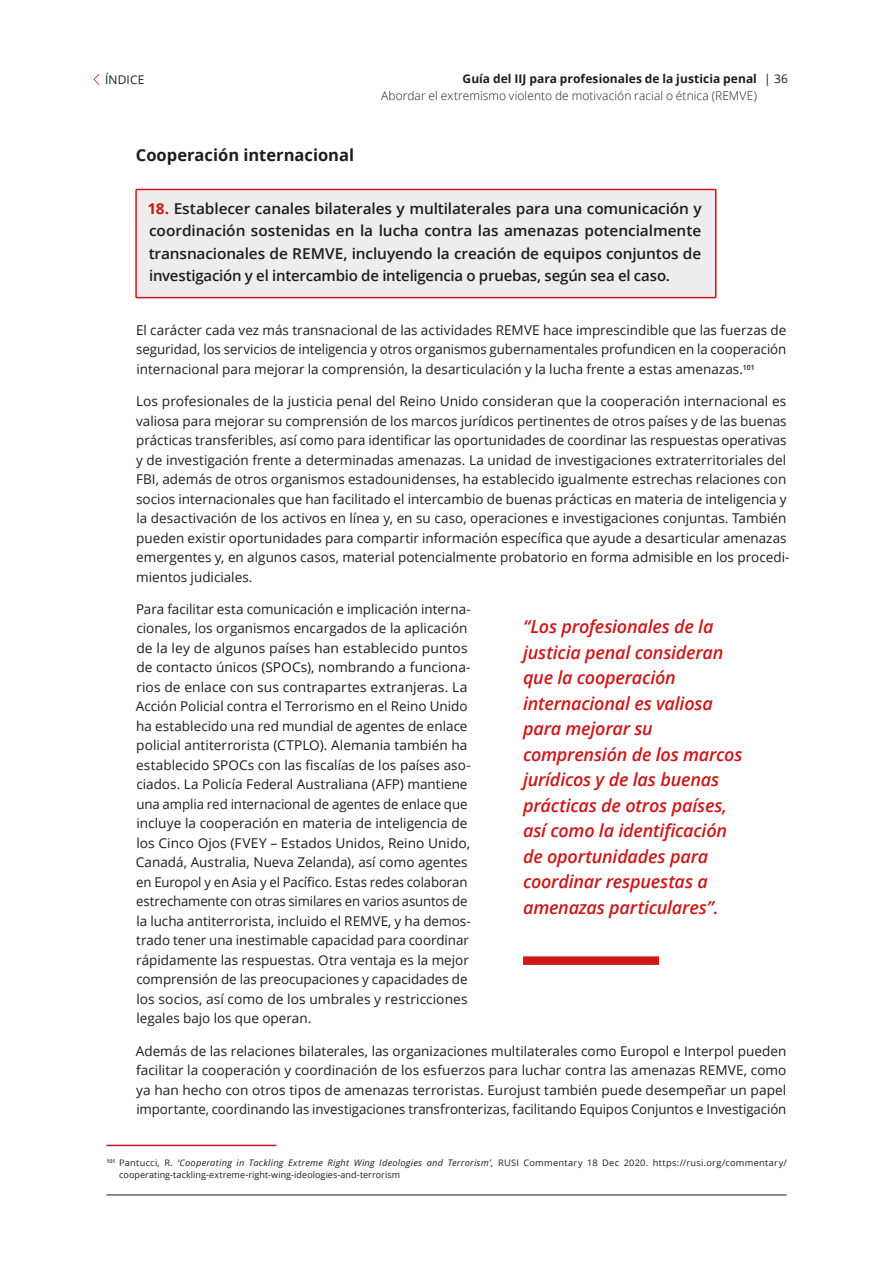
<style>
.page{position:relative;width:893px;height:1263px;background:#fff}
.page>*{position:absolute;margin:0;border:0;box-sizing:border-box;transform-origin:0 0}
.PULL_QUOTE{font:italic 600 18px/25.5px "Open Sans";letter-spacing:-.01em;color:#cd1719}
._3_ENG_Subhead{font:700 16.5px "Open Sans";color:#1d1d1b}
.SHADED_Note{font:600 15px/22.5px "Open Sans";letter-spacing:-.015em;color:#1d1d1b;text-align:justify}
.A__BODY_COPY_2{font:13.5px/19.5px "Open Sans";color:#1d1d1b;text-align:justify}
.t1{font:300 12px/16.5px "Open Sans";letter-spacing:.005em;color:#1d1d1b}
.t2{font:12px "Open Sans";letter-spacing:.005em;color:#1d1d1b}
.ENG_Footnote{font:9px/12px "Open Sans";letter-spacing:.015em;color:#1d1d1b}
.s1{font-weight:700}
.s2{font-weight:400}
.s3{font-weight:700;color:#cd1719}
.s4{font-style:italic}
</style>
<div class="page">
<hr style="left:106px;top:1194px;width:681px;height:1px;background:#1d1d1b">
<div style="left:136px;top:189px;width:580px;height:109px;background:#ededed"></div>
<div style="left:135px;top:189px;width:581px;height:109px;border:2px solid #cd1719"></div>
<hr style="left:106px;top:1145px;width:170px;height:1px;background:#cd1719">
<div style="left:523px;top:956px;width:136px;height:9px;background:#cd1719"></div>
<svg style="left:94px;top:74px;width:5px;height:11px"></svg>
<p class="t2" style="left:105px;top:71px;width:41px">ÍNDICE</p>
<p class="t1" style="left:381px;top:70px;width:408px;text-indent:82px"><span class="s1">Guía del IIJ para profesionales de la justicia penal</span> <span class="s2">| 36<br></span>Abordar el extremismo violento de motivación racial o étnica (REMVE)</p>
<p class="_3_ENG_Subhead" style="left:136px;top:144px;width:220px">Cooperación internacional</p>
<p class="SHADED_Note" style="left:147px;top:197px;width:556px"><span class="s3">18.</span> Establecer canales bilaterales y multilaterales para una comunicación y coordinación sostenidas en la lucha contra las amenazas potencialmente transnacionales de REMVE, incluyendo la creación de equipos conjuntos de investigación y el intercambio de inteligencia o pruebas, según sea el caso.</p>
<p class="A__BODY_COPY_2" style="left:136px;top:320px;width:652px">El carácter cada vez más transnacional de las actividades REMVE hace imprescindible que las fuerzas de seguridad, los servicios de inteligencia y otros organismos gubernamentales profundicen en la cooperación internacional para mejorar la comprensión, la desarticulación y la lucha frente a estas amenazas.<sup>101</sup></p>
<p class="A__BODY_COPY_2" style="left:136px;top:391px;width:655px;text-align:left">Los profesionales de la justicia penal del Reino Unido consideran que la cooperación internacional es valiosa para mejorar su comprensión de los marcos jurídicos pertinentes de otros países y de las buenas prácticas transferibles, así como para identificar las oportunidades de coordinar las respuestas operativas y de investigación frente a determinadas amenazas. La unidad de investigaciones extraterritoriales del FBI, además de otros organismos estadounidenses, ha establecido igualmente estrechas relaciones con socios internacionales que han facilitado el intercambio de buenas prácticas en materia de inteligencia y la desactivación de los activos en línea y, en su caso, operaciones e investigaciones conjuntas. También pueden existir oportunidades para compartir información específica que ayude a desarticular amenazas emergentes y, en algunos casos, material potencialmente probatorio en forma admisible en los procedi&shy;mientos judiciales.</p>
<p class="A__BODY_COPY_2" style="left:136px;top:599px;width:336px;text-align:left">Para facilitar esta comunicación e implicación interna&shy;cionales, los organismos encargados de la aplicación de la ley de algunos países han establecido puntos de contacto únicos (SPOCs), nombrando a funciona&shy;rios de enlace con sus contrapartes extranjeras. La Acción Policial contra el Terrorismo en el Reino Unido ha establecido una red mundial de agentes de enlace policial antiterrorista (CTPLO). Alemania también ha establecido SPOCs con las fiscalías de los países aso&shy;ciados. La Policía Federal Australiana (AFP) mantiene una amplia red internacional de agentes de enlace que incluye la cooperación en materia de inteligencia de los Cinco Ojos (FVEY – Estados Unidos, Reino Unido, Canadá, Australia, Nueva Zelanda), así como agentes en Europol y en Asia y el Pacífico. Estas redes colaboran estrechamente con otras similares en varios asuntos de la lucha antiterrorista, incluido el REMVE, y ha demos&shy;trado tener una inestimable capacidad para coordinar rápidamente las respuestas. Otra ventaja es la mejor comprensión de las preocupaciones y capacidades de los socios, así como de los umbrales y restricciones legales bajo los que operan.</p>
<p class="A__BODY_COPY_2" style="left:136px;top:1040px;width:652px">Además de las relaciones bilaterales, las organizaciones multilaterales como Europol e Interpol pueden facilitar la cooperación y coordinación de los esfuerzos para luchar contra las amenazas REMVE, como ya han hecho con otros tipos de amenazas terroristas. Eurojust también puede desempeñar un papel importante, coordinando las investigaciones transfronterizas, facilitando Equipos Conjuntos e Investigación</p>
<p class="PULL_QUOTE" style="left:523px;top:614px;width:221px">“Los profesionales de la justicia penal consideran que la cooperación internacional es valiosa para mejorar su comprensión de los marcos jurídicos y de las buenas prácticas de otros países, así como la identificación de oportunidades para coordinar respuestas a amenazas particulares”.</p>
<p class="ENG_Footnote" style="left:119px;top:1156px;width:669px;text-indent:-13px"><sup>101</sup> Pantucci, R. <span class="s4">‘Cooperating in Tackling Extreme Right Wing Ideologies and Terrorism’,</span> RUSI Commentary 18 Dec 2020. https://rusi.org/commentary/ cooperating-tackling-extreme-right-wing-ideologies-and-terrorism</p>
</div>
